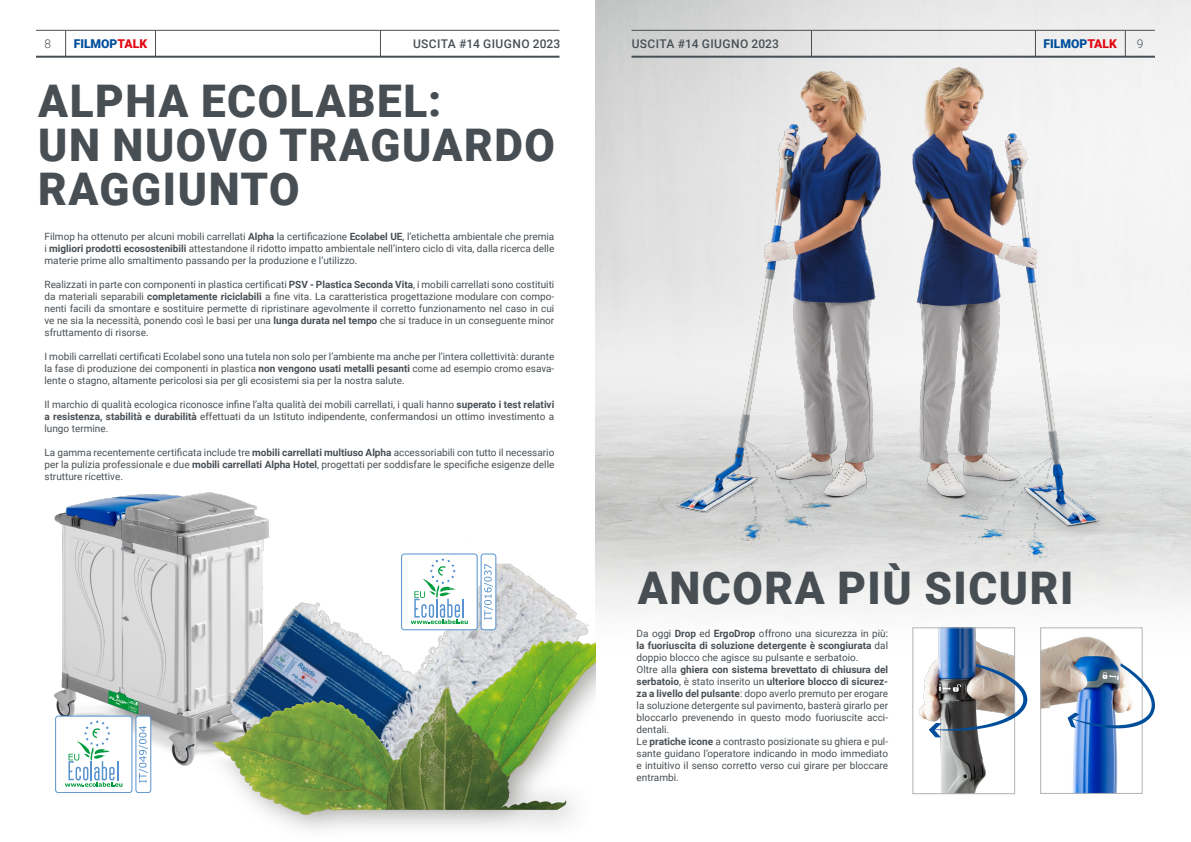
<style>
.page{position:relative;width:1191px;height:842px;background:#fff}
.page>*{position:absolute;margin:0;border:0;box-sizing:border-box;transform-origin:0 0}
.t1{font:900 45px/44px "Roboto";letter-spacing:.035em;color:#484f54}
.t2{font:900 12.1px "Roboto";color:#004e9b}
.t3{font:500 12px "Roboto";letter-spacing:.035em;color:#484f54}
.t4{font:300 12px "Roboto";color:#484f54}
.t5{font:10px/12px "Roboto";color:#484f54;text-align:justify}
.s1{color:#e30613}
.s2{font-weight:700}
</style>
<div class="page">
<img style="left:1042px;top:636px;width:83px;height:155px">
<div style="left:1040px;top:628px;width:102px;height:165px;border:1px solid #b3b2b2"></div>
<img style="left:53px;top:492px;width:153px;height:278px">
<img style="left:206px;top:463px;width:401px;height:231px">
<img style="left:660px;top:60px;width:233px;height:481px">
<img style="left:1067px;top:663px;width:88px;height:65px">
<img style="left:918px;top:630px;width:94px;height:162px">
<div style="left:912px;top:628px;width:102px;height:166px;border:1px solid #b3b2b2"></div>
<img style="left:928px;top:664px;width:99px;height:73px">
<img style="left:697px;top:414px;width:160px;height:151px">
<img style="left:942px;top:542px;width:147px;height:31px">
<img style="left:195px;top:577px;width:400px;height:253px">
<div style="left:56px;top:716px;width:76px;height:76px;background:#fff;border-radius:3px"></div>
<div style="left:55px;top:716px;width:77px;height:77px;border:1px solid #5692ce;border-radius:3px"></div>
<svg style="left:65px;top:720px;width:57px;height:67px"></svg>
<div style="left:136px;top:716px;width:15px;height:76px;background:#fff;border-radius:3px"></div>
<div style="left:136px;top:716px;width:15px;height:77px;border:1px solid #5692ce;border-radius:3px"></div>
<svg style="left:139px;top:726px;width:9px;height:57px"></svg>
<div style="left:401px;top:554px;width:76px;height:76px;background:#fff;border-radius:3px"></div>
<div style="left:401px;top:554px;width:76px;height:76px;border:1px solid #5692ce;border-radius:3px"></div>
<svg style="left:411px;top:558px;width:57px;height:66px"></svg>
<div style="left:481px;top:554px;width:15px;height:76px;background:#fff;border-radius:3px"></div>
<div style="left:481px;top:554px;width:15px;height:76px;border:1px solid #5692ce;border-radius:3px"></div>
<svg style="left:484px;top:564px;width:9px;height:56px"></svg>
<img style="left:893px;top:55px;width:227px;height:487px">
<hr style="left:631px;top:56px;width:524px;height:2px;background:#484f54">
<hr style="left:36px;top:56px;width:523px;height:2px;background:#484f54">
<hr style="left:631px;top:30px;width:524px;height:1px;background:#484f54">
<hr style="left:36px;top:30px;width:523px;height:1px;background:#484f54">
<svg style="left:1035px;top:31px;width:1px;height:25px"></svg>
<svg style="left:811px;top:31px;width:1px;height:25px"></svg>
<svg style="left:155px;top:31px;width:1px;height:25px"></svg>
<svg style="left:380px;top:31px;width:1px;height:25px"></svg>
<svg style="left:1125px;top:30px;width:1px;height:26px"></svg>
<svg style="left:65px;top:30px;width:1px;height:26px"></svg>
<p class="t4" style="left:45px;top:35px;width:8px">8</p>
<p class="t2" style="left:74px;top:35px;width:75px">FILMOP<span class="s1">TALK</span></p>
<p class="t3" style="left:413px;top:35px;width:149px">USCITA #14 GIUGNO 2023</p>
<p class="t3" style="left:631px;top:35px;width:149px">USCITA #14 GIUGNO 2023</p>
<p class="t2" style="left:1043px;top:35px;width:75px">FILMOP<span class="s1">TALK</span></p>
<p class="t4" style="left:1137px;top:35px;width:8px">9</p>
<h1 class="t1" style="left:38px;top:77px;width:518px">ALPHA ECOLABEL:<br>UN NUOVO TRAGUARDO<br>RAGGIUNTO</h1>
<p class="t5" style="left:45px;top:230px;width:511px">Filmop ha ottenuto per alcuni mobili carrellati <span class="s2">Alpha</span> la certificazione <span class="s2">Ecolabel UE</span>, l’etichetta ambientale che premia i <span class="s2">migliori prodotti ecosostenibili</span> attestandone il ridotto impatto ambientale nell’intero ciclo di vita, dalla ricerca delle materie prime allo smaltimento passando per la produzione e l’utilizzo.</p>
<p class="t5" style="left:45px;top:278px;width:511px">Realizzati in parte con componenti in plastica certificati <span class="s2">PSV - Plastica Seconda Vita</span>, i mobili carrellati sono costituiti da materiali separabili <span class="s2">completamente riciclabili</span> a fine vita. La caratteristica progettazione modulare con compo&shy;nenti facili da smontare e sostituire permette di ripristinare agevolmente il corretto funzionamento nel caso in cui ve ne sia la necessità, ponendo così le basi per una <span class="s2">lunga durata nel tempo</span> che si traduce in un conseguente minor sfruttamento di risorse.</p>
<p class="t5" style="left:45px;top:350px;width:511px">I mobili carrellati certificati Ecolabel sono una tutela non solo per l’ambiente ma anche per l’intera collettività: durante la fase di produzione dei componenti in plastica <span class="s2">non vengono usati metalli pesanti</span> come ad esempio cromo esava&shy;lente o stagno, altamente pericolosi sia per gli ecosistemi sia per la nostra salute.</p>
<p class="t5" style="left:45px;top:398px;width:511px">Il marchio di qualità ecologica riconosce infine l’alta qualità dei mobili carrellati, i quali hanno <span class="s2">superato i test relativi a resistenza, stabilità e durabilità</span> effettuati da un Istituto indipendente, confermandosi un ottimo investimento a lungo termine.</p>
<p class="t5" style="left:45px;top:446px;width:511px">La gamma recentemente certificata include tre <span class="s2">mobili carrellati multiuso Alpha</span> accessoriabili con tutto il necessario per la pulizia professionale e due <span class="s2">mobili carrellati Alpha Hotel</span>, progettati per soddisfare le specifiche esigenze delle strutture ricettive.</p>
<h1 class="t1" style="left:638px;top:565px;width:437px">ANCORA PIÙ SICURI</h1>
<p class="t5" style="left:636px;top:627px;width:253px;text-align:left">Da oggi <span class="s2">Drop</span> ed <span class="s2">ErgoDrop</span> offrono una sicurezza in più: <span class="s2">la fuoriuscita di soluzione detergente è scongiurata</span> dal doppio blocco che agisce su pulsante e serbatoio.<br>Oltre alla <span class="s2">ghiera con sistema brevettato di chiusura del serbatoio</span>, è stato inserito un <span class="s2">ulteriore blocco di sicurez&shy;za a livello del pulsante</span>: dopo averlo premuto per erogare la soluzione detergente sul pavimento, basterà girarlo per bloccarlo prevenendo in questo modo fuoriuscite acci&shy;dentali.<br>Le <span class="s2">pratiche icone</span> a contrasto posizionate su ghiera e pul&shy;sante guidano l’operatore indicando in modo immediato e intuitivo il senso corretto verso cui girare per bloccare entrambi.</p>
</div>
